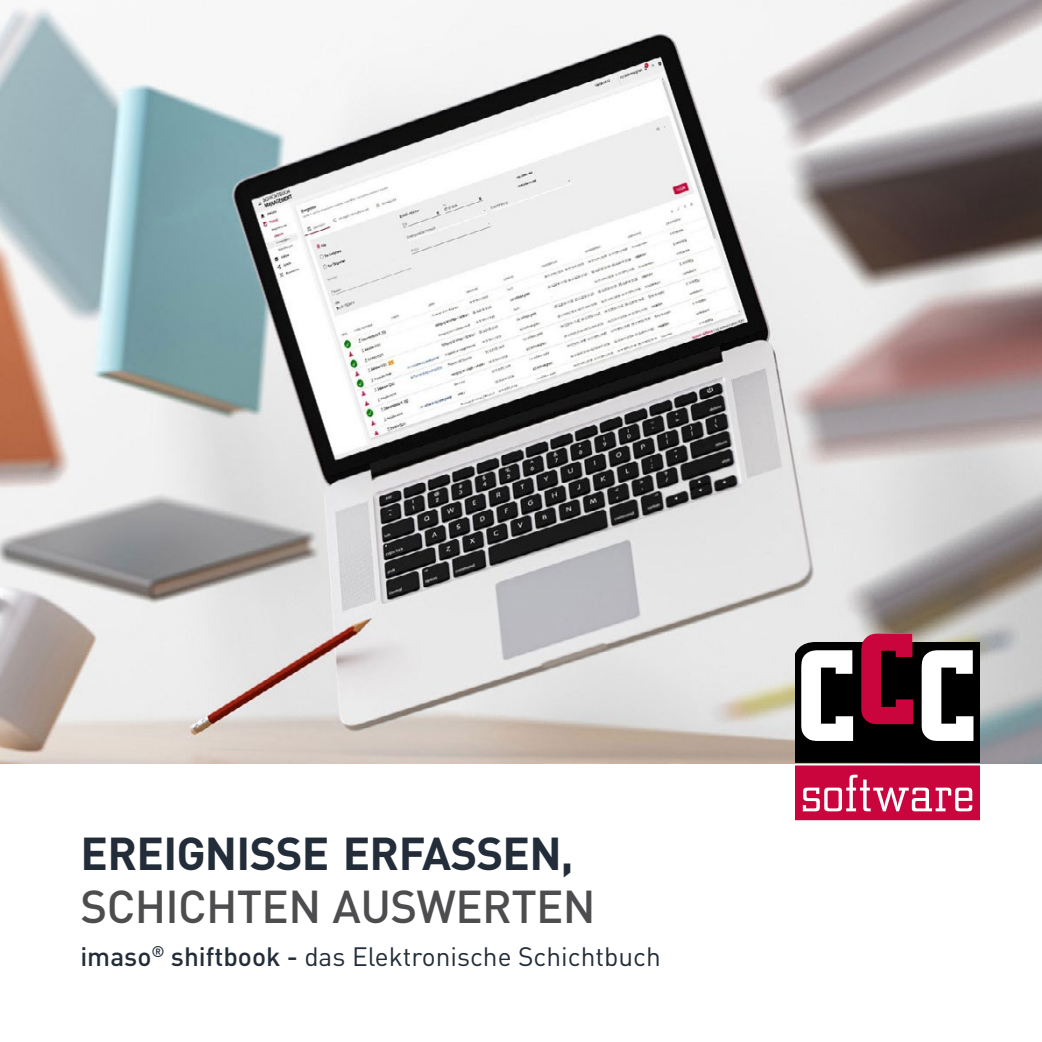
<style>
.page{position:relative;width:1042px;height:1042px;background:#fff}
.page>*{position:absolute;margin:0;border:0;box-sizing:border-box;transform-origin:0 0}
.t1{font:700 45.5px "DIN Pro";letter-spacing:-.015em;color:#232c39}
.t2{font:500 45.5px "DIN Pro";letter-spacing:-.015em;color:#4d4d4f}
.t3{font:26.25px "DIN Pro";color:#232d39}
.s1{font-weight:500}
</style>
<div class="page">
<img style="left:0;top:0;width:1042px;height:763px">
<svg style="left:795px;top:633px;width:184px;height:187px"></svg>
<h1 class="t1" style="left:81px;top:823px;width:494px">EREIGNISSE ERFASSEN,</h1>
<h1 class="t2" style="left:81px;top:875px;width:517px">SCHICHTEN AUSWERTEN</h1>
<p class="t3" style="left:80px;top:938px;width:582px"><span class="s1">imaso</span><sup>®</sup> <span class="s1">shiftbook -</span> das Elektronische Schichtbuch</p>
</div>
